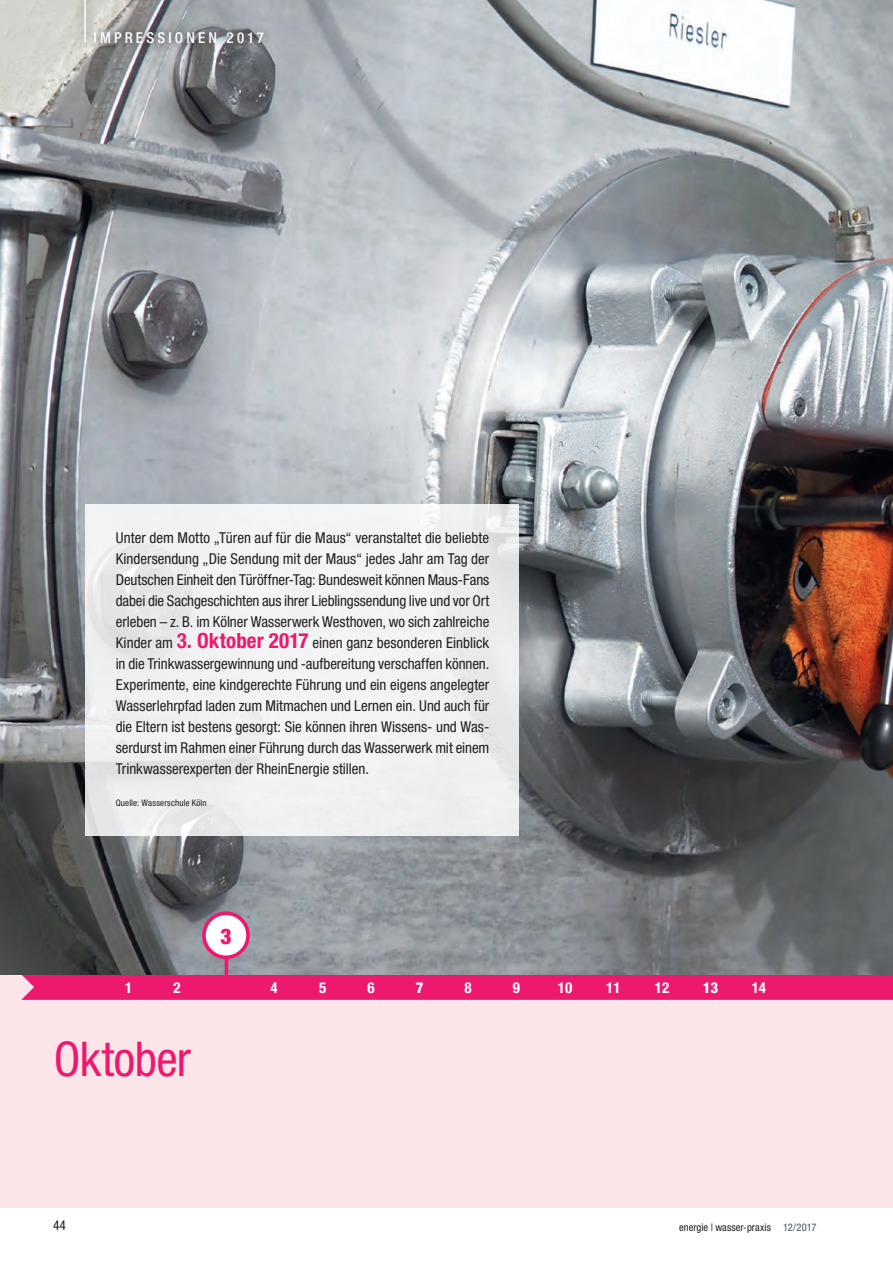
<style>
.page{position:relative;width:893px;height:1263px;background:#fff}
.page>*{position:absolute;margin:0;border:0;box-sizing:border-box;transform-origin:0 0}
.t1{font:condensed 48px "Helvetica Neue LT Std";letter-spacing:-.01em;color:#ed196e}
.t2{font:900 condensed 21.6px "Helvetica Neue LT Std";color:#ed196e}
.t3{font:condensed 15px/21px "Helvetica Neue LT Std";color:#231f20;text-align:justify}
.t4{font:500 condensed 15px "Helvetica Neue LT Std";letter-spacing:.21em;color:#fff}
.t5{font:700 condensed 15px "Helvetica Neue LT Std";color:#fff}
.t6{font:800 condensed 15px "Helvetica Neue LT Std";color:#fff}
.t7{font:condensed 13.5px "Helvetica Neue LT Std";color:#231f20}
.t8{font:condensed 10.5px "Helvetica Neue LT Std";letter-spacing:.005em;color:#231f20}
.t9{font:condensed 9px "Helvetica Neue LT Std";letter-spacing:.015em;color:#231f20}
.s1{font-weight:700;font-size:21px;color:#ed196e}
.s2{color:#45555d}
</style>
<div class="page">
<div style="left:0;top:974px;width:893px;height:234px;background:#fce5e8"></div>
<svg style="left:21px;top:974px;width:872px;height:26px;background:#e81f70"></svg>
<img style="left:0;top:0;width:893px;height:974px">
<div style="left:85px;top:22px;width:187px;height:30px;background:#231f20;opacity:.75"></div>
<div style="left:74px;top:0;width:22px;height:51px;background:#231f20;opacity:.75"></div>
<hr style="left:84px;top:0;width:2px;height:43px;background:#fff">
<svg style="left:85px;top:504px;width:434px;height:332px;fill:#f1f1f2"></svg>
<div style="left:204px;top:913px;width:44px;height:44px;background:#fff;border-radius:50%"></div>
<div style="left:202px;top:911px;width:48px;height:48px;border:4px solid #ed196e;border-radius:50%"></div>
<hr style="left:225px;top:957px;width:3px;height:25px;background:#ed196e">
<p class="t4" style="left:94px;top:28px;width:172px">IMPRESSIONEN 2017</p>
<p class="t3" style="left:116px;top:527px;width:375px">Unter dem Motto „Türen auf für die Maus“ veranstaltet die beliebte Kindersendung „Die Sendung mit der Maus“ jedes Jahr am Tag der Deutschen Einheit den Türöffner-Tag: Bundesweit können Maus-Fans dabei die Sachgeschichten aus ihrer Lieblingssendung live und vor Ort erleben – z. B. im Kölner Wasserwerk Westhoven, wo sich zahlreiche Kinder am <span class="s1">3. Oktober 2017</span> einen ganz besonderen Einblick in die Trinkwassergewinnung und -aufbereitung verschaffen können.<br>Experimente, eine kindgerechte Führung und ein eigens angelegter Wasserlehrpfad laden zum Mitmachen und Lernen ein. Und auch für die Eltern ist bestens gesorgt: Sie können ihren Wissens- und Was&shy;serdurst im Rahmen einer Führung durch das Wasserwerk mit einem Trinkwasserexperten der RheinEnergie stillen.</p>
<p class="t9" style="left:116px;top:797px;width:92px">Quelle: Wasserschule Köln</p>
<p class="t2" style="left:220px;top:923px;width:13px">3</p>
<p class="t5" style="left:125px;top:978px;width:9px">1</p>
<p class="t5" style="left:174px;top:978px;width:9px">2</p>
<p class="t5" style="left:271px;top:978px;width:9px">4</p>
<p class="t5" style="left:319px;top:978px;width:9px">5</p>
<p class="t5" style="left:368px;top:978px;width:9px">6</p>
<p class="t6" style="left:416px;top:978px;width:9px">7</p>
<p class="t5" style="left:464px;top:978px;width:9px">8</p>
<p class="t5" style="left:513px;top:978px;width:9px">9</p>
<p class="t5" style="left:558px;top:978px;width:16px">10</p>
<p class="t5" style="left:606px;top:978px;width:16px">11</p>
<p class="t5" style="left:655px;top:978px;width:16px">12</p>
<p class="t6" style="left:703px;top:978px;width:17px">13</p>
<p class="t5" style="left:752px;top:978px;width:16px">14</p>
<h1 class="t1" style="left:54px;top:1031px;width:139px">Oktober</h1>
<p class="t7" style="left:53px;top:1218px;width:14px">44</p>
<p class="t8" style="left:679px;top:1221px;width:139px">energie | wasser-praxis <span class="s2">12/2017</span></p>
</div>
